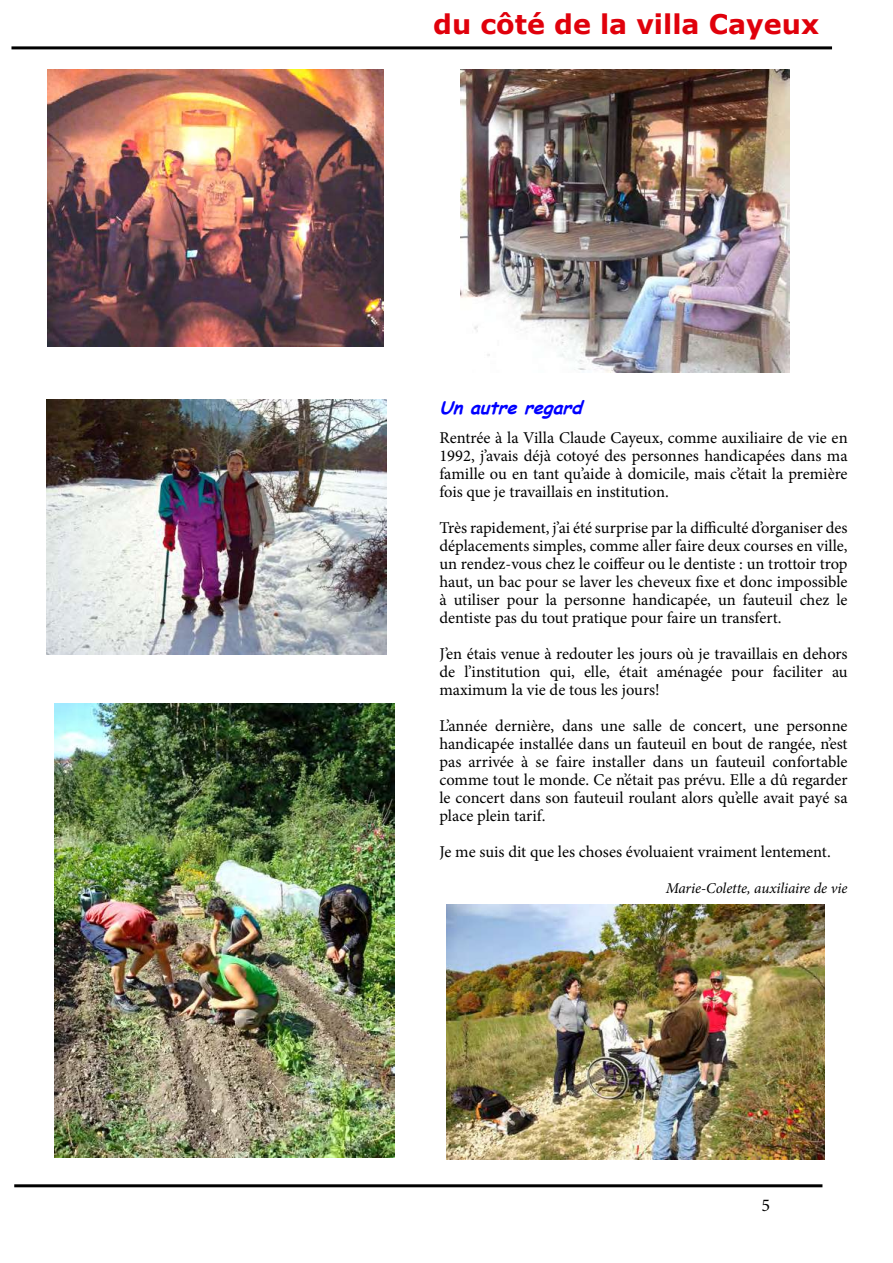
<style>
.page{position:relative;width:893px;height:1263px;background:#fff}
.page>*{position:absolute;margin:0;border:0;box-sizing:border-box;transform-origin:0 0}
.t1{font:700 27px "Verdana";color:#e0000b}
.t2{font:italic 700 18px "Comic Sans MS";color:#00f}
.t3{font:18px "Minion Pro";color:#000}
.t4{font:16.5px/18px "Minion Pro";color:#000;text-align:justify}
.t5{font:italic 15px "Minion Pro";letter-spacing:-.005em;color:#000}
</style>
<div class="page">
<img style="left:460px;top:69px;width:329px;height:303px">
<img style="left:48px;top:69px;width:336px;height:278px">
<img style="left:47px;top:400px;width:340px;height:255px">
<img style="left:54px;top:704px;width:340px;height:453px">
<img style="left:446px;top:905px;width:379px;height:255px">
<hr style="left:11px;top:46px;width:821px;height:3px;background:#000">
<hr style="left:14px;top:1184px;width:808px;height:3px;background:#000">
<h1 class="t1" style="left:433px;top:5px;width:387px">du côté de la villa Cayeux</h1>
<p class="t2" style="left:439px;top:394px;width:151px">Un autre regard</p>
<p class="t4" style="left:439px;top:429px;width:410px">Rentrée à la Villa Claude Cayeux, comme auxiliaire de vie en 1992, j’avais déjà cotoyé des personnes handicapées dans ma famille ou en tant qu’aide à domicile, mais c’était la première fois que je travaillais en institution.</p>
<p class="t4" style="left:439px;top:519px;width:410px">Très rapidement, j’ai été surprise par la difficulté d’organiser des déplacements simples, comme aller faire deux courses en ville, un rendez-vous chez le coiffeur ou le dentiste : un trottoir trop haut, un bac pour se laver les cheveux fixe et donc impossible à utiliser pour la personne handicapée, un fauteuil chez le dentiste pas du tout pratique pour faire un transfert.</p>
<p class="t4" style="left:439px;top:645px;width:410px">J’en étais venue à redouter les jours où je travaillais en dehors de l’institution qui, elle, était aménagée pour faciliter au maximum la vie de tous les jours!</p>
<p class="t4" style="left:439px;top:717px;width:410px">L’année dernière, dans une salle de concert, une personne handicapée installée dans un fauteuil en bout de rangée, n’est pas arrivée à se faire installer dans un fauteuil confortable comme tout le monde. Ce n’était pas prévu. Elle a dû regarder le concert dans son fauteuil roulant alors qu’elle avait payé sa place plein tarif.</p>
<p class="t4" style="left:439px;top:843px;width:393px">Je me suis dit que les choses évoluaient vraiment lentement.</p>
<p class="t5" style="left:666px;top:878px;width:183px">Marie-Colette, auxiliaire de vie</p>
<p class="t3" style="left:762px;top:1193px;width:10px">5</p>
</div>
